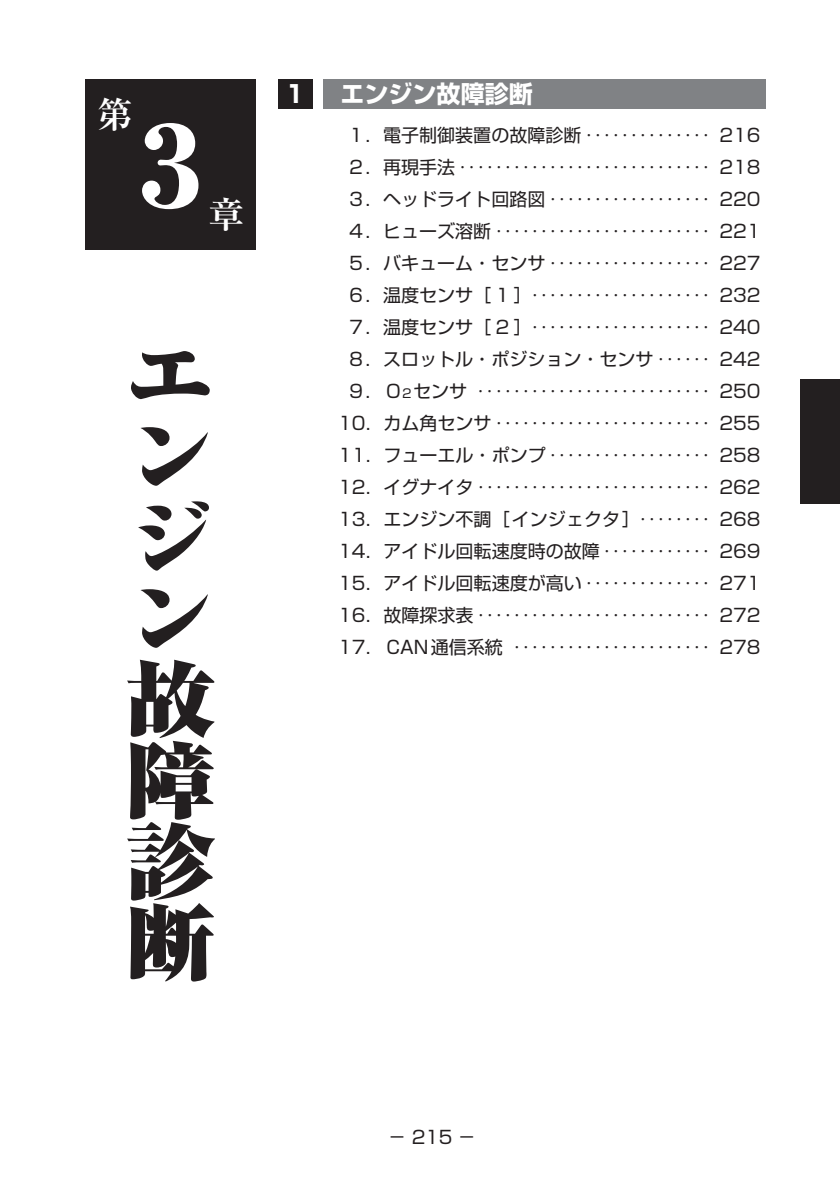
<style>
.page{position:relative;width:840px;height:1191px;background:#fff}
.page>*{position:absolute;margin:0;border:0;box-sizing:border-box;transform-origin:0 0}
.t1{font:900 108px "Ryumin Pro";color:#fff}
._02_問題{font:900 81px/81px "Ryumin Pro";color:#231f20;text-align:justify;scale:1.11 1}
.t2{font:700 36px "Ryumin Pro";color:#fff}
.t3{font:700 24px "Shin Go Pro";color:#fff}
.目次{font:18px "Shin Go Pro";color:#231f20}
.s1{font-size:12.2px}
</style>
<div class="page">
<div style="left:85px;top:79px;width:170px;height:170px;background:#231f20"></div>
<div style="left:799px;top:379px;width:40px;height:124px;background:#231f20"></div>
<div style="left:278px;top:79px;width:34px;height:30px;background:#231f20"></div>
<div style="left:323px;top:79px;width:442px;height:30px;background:#808285"></div>
<h3 class="t2" style="left:96px;top:85px;width:37px">第</h3>
<h1 class="t1" style="left:116px;top:80px;width:109px">３</h1>
<h3 class="t2" style="left:208px;top:185px;width:37px">章</h3>
<p class="_02_問題" style="left:125px;top:330px;width:82px">エンジン故障診断</p>
<p class="t3" style="left:283px;top:75px;width:25px">１</p>
<p class="t3" style="left:340px;top:75px;width:193px">エンジン故障診断</p>
<p class="目次" style="left:347px;top:120px;width:414px">１．電子制御装置の故障診断 ‥‥‥‥‥‥‥ 216</p>
<p class="目次" style="left:347px;top:152px;width:414px">２．再現手法 ‥‥‥‥‥‥‥‥‥‥‥‥‥‥ 218</p>
<p class="目次" style="left:347px;top:184px;width:414px">３．ヘッドライト回路図 ‥‥‥‥‥‥‥‥‥ 220</p>
<p class="目次" style="left:347px;top:216px;width:414px">４．ヒューズ溶断 ‥‥‥‥‥‥‥‥‥‥‥‥ 221</p>
<p class="目次" style="left:347px;top:248px;width:414px">５．バキューム・センサ ‥‥‥‥‥‥‥‥‥ 227</p>
<p class="目次" style="left:347px;top:280px;width:414px">６．温度センサ［１］‥‥‥‥‥‥‥‥‥‥ 232</p>
<p class="目次" style="left:347px;top:312px;width:414px">７．温度センサ［２］‥‥‥‥‥‥‥‥‥‥ 240</p>
<p class="目次" style="left:347px;top:344px;width:414px">８．スロットル・ポジション・センサ ‥‥‥ 242</p>
<p class="目次" style="left:347px;top:376px;width:414px">９． O<span class="s1">２</span>センサ ‥‥‥‥‥‥‥‥‥‥‥‥‥ 250</p>
<p class="目次" style="left:338px;top:408px;width:423px">10．カム角センサ‥‥‥‥‥‥‥‥‥‥‥‥ 255</p>
<p class="目次" style="left:338px;top:440px;width:423px">11．フューエル・ポンプ‥‥‥‥‥‥‥‥‥ 258</p>
<p class="目次" style="left:338px;top:472px;width:423px">12．イグナイタ‥‥‥‥‥‥‥‥‥‥‥‥‥ 262</p>
<p class="目次" style="left:338px;top:504px;width:423px">13．エンジン不調［インジェクタ］‥‥‥‥ 268</p>
<p class="目次" style="left:338px;top:536px;width:423px">14．アイドル回転速度時の故障‥‥‥‥‥‥ 269</p>
<p class="目次" style="left:338px;top:568px;width:423px">15．アイドル回転速度が高い‥‥‥‥‥‥‥ 271</p>
<p class="目次" style="left:338px;top:600px;width:423px">16．故障探求表‥‥‥‥‥‥‥‥‥‥‥‥‥ 272</p>
<p class="目次" style="left:338px;top:632px;width:423px">17． CAN通信系統 ‥‥‥‥‥‥‥‥‥‥‥ 278</p>
<p class="目次" style="left:388px;top:1122px;width:89px">－ 215 －</p>
</div>
